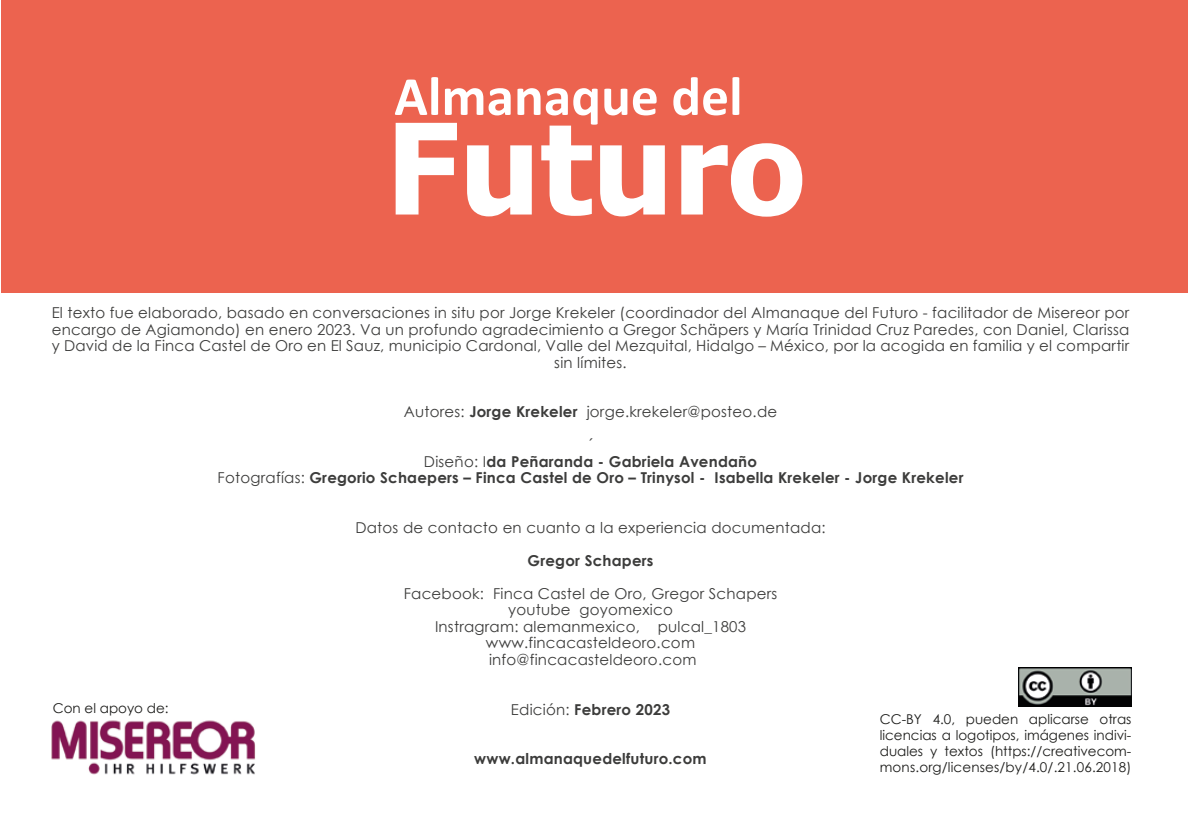
<style>
.page{position:relative;width:1188px;height:830px;background:#fff}
.page>*{position:absolute;margin:0;border:0;box-sizing:border-box;transform-origin:0 0}
.t1{font:700 126px "Tahoma";color:#fff}
.t2{font:700 55.5px "Calibri";color:#fff}
.t3{font:15px/16.5px "Century Gothic";letter-spacing:.015em;color:#3c3c3b;text-align:center}
.t4{font:700 15px/16.5px "Century Gothic";letter-spacing:.015em;color:#3c3c3b;text-align:center}
.t5{font:13.5px/16.2px "Century Gothic";color:#1d1d1b;text-align:justify}
.s1{font-weight:700}
.s2{font-weight:400}
</style>
<div class="page">
<div style="left:1px;top:0;width:1187px;height:292px;background:#ec634f"></div>
<img style="left:1018px;top:667px;width:113px;height:39px">
<img style="left:51px;top:720px;width:204px;height:55px">
<h2 class="t2" style="left:394px;top:57px;width:350px">Almanaque del</h2>
<h1 class="t1" style="left:386px;top:80px;width:421px">Futuro</h1>
<p class="t3" style="left:52px;top:304px;width:1079px">El texto fue elaborado, basado en conversaciones in situ por Jorge Krekeler (coordinador del Almanaque del Futuro - facilitador de Misereor por encargo de Agiamondo) en enero 2023. Va un profundo agradecimiento a Gregor Schäpers y María Trinidad Cruz Paredes, con Daniel, Clarissa y David de la Finca Castel de Oro en El Sauz, municipio Cardonal, Valle del Mezquital, Hidalgo – México, por la acogida en familia y el compartir sin límites.</p>
<p class="t3" style="left:404px;top:403px;width:375px">Autores: <span class="s1">Jorge Krekeler</span> jorge.krekeler@posteo.de</p>
<p class="t4" style="left:218px;top:436px;width:747px"><span class="s2">´<br>Diseño: I</span>da Peñaranda - Gabriela Avendaño<br><span class="s2">Fotografías:</span> Gregorio Schaepers – Finca Castel de Oro – Trinysol - Isabella Krekeler - Jorge Krekeler</p>
<p class="t3" style="left:355px;top:519px;width:472px">Datos de contacto en cuanto a la experiencia documentada:</p>
<p class="t4" style="left:528px;top:551px;width:127px">Gregor Schapers</p>
<p class="t3" style="left:404px;top:585px;width:375px">Facebook: Finca Castel de Oro, Gregor Schapers youtube goyomexico<br>Instragram: alemanmexico, pulcal_1803 www.fincacasteldeoro.com info@fincacasteldeoro.com</p>
<p class="t4" style="left:511px;top:700px;width:161px"><span class="s2">Edición:</span> Febrero 2023</p>
<p class="t4" style="left:474px;top:749px;width:234px">www.almanaquedelfuturo.com</p>
<p class="t5" style="left:53px;top:699px;width:117px">Con el apoyo de:</p>
<p class="t5" style="left:880px;top:710px;width:253px">CC-BY 4.0, pueden aplicarse otras licencias a logotipos, imágenes indivi&shy;duales y textos (https://creativecom&shy;mons.org/licenses/by/4.0/.21.06.2018)</p>
</div>
